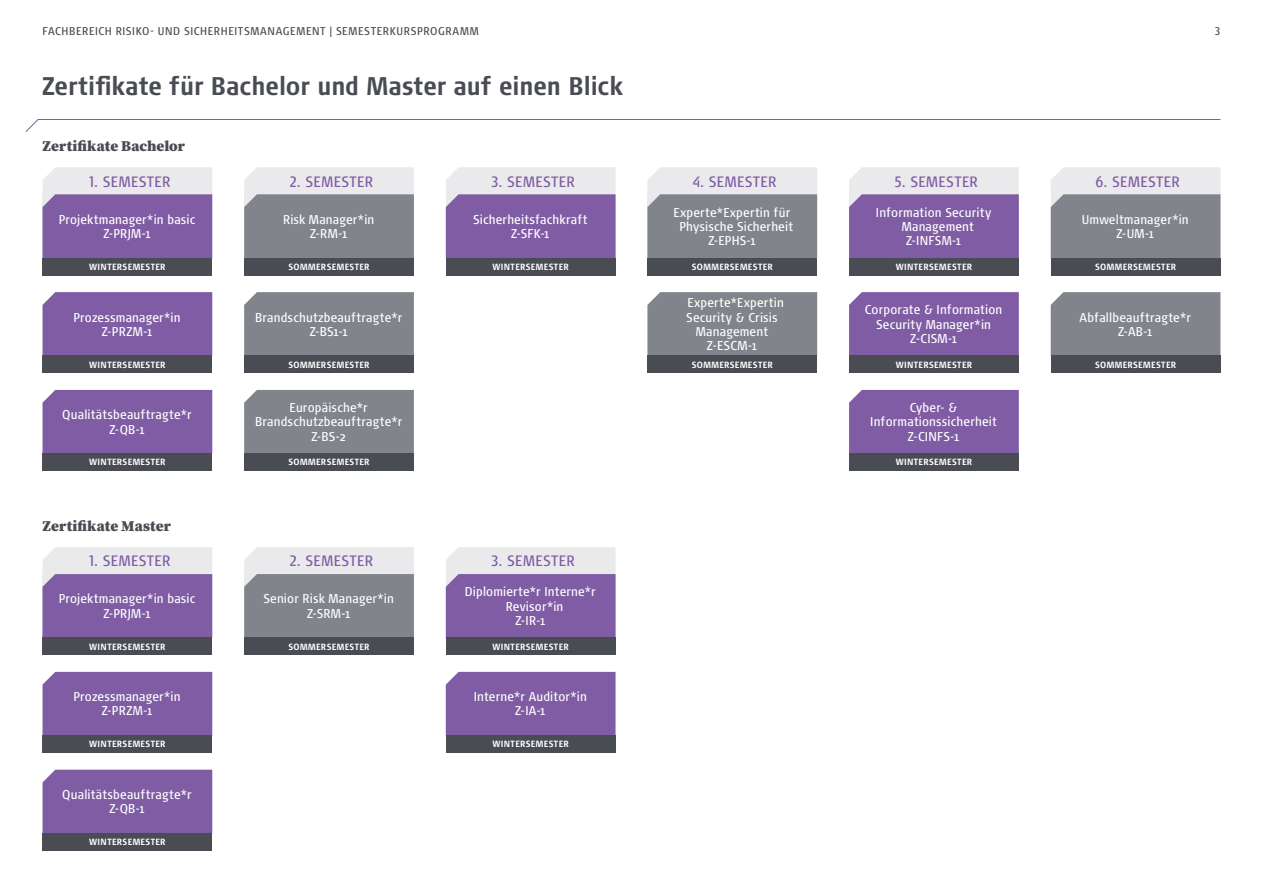
<style>
.page{position:relative;width:1263px;height:893px;background:#fff}
.page>*{position:absolute;margin:0;border:0;box-sizing:border-box;transform-origin:0 0}
.Head_Studiengang{font:700 condensed 25.5px "Signa OT";color:#494c53}
.Department_Übersicht{font:condensed 15px "Signa OT";letter-spacing:.025em;color:#7f5ca3}
.Subhead_Studiengang{font:900 15px "Source Serif Pro";letter-spacing:.005em;color:#494c53}
.Studiengang_Übersicht{font:condensed 12.75px/14.2px "Signa OT";letter-spacing:.015em;color:#fff}
.t1{font:condensed 11.25px "Signa OT";letter-spacing:.055em;color:#494c53}
.Semesrter_rechtsbündig{font:700 condensed 9px "Signa OT";letter-spacing:.045em;color:#fff}
</style>
<div class="page">
<svg style="left:43px;top:167px;width:169px;height:91px;background:#9f87b9"></svg>
<svg style="left:244px;top:167px;width:170px;height:91px;background:#a2a3a8"></svg>
<svg style="left:647px;top:167px;width:170px;height:91px;background:#a2a3a8"></svg>
<svg style="left:446px;top:167px;width:169px;height:91px;background:#9f87b9"></svg>
<svg style="left:849px;top:167px;width:170px;height:91px;background:#9f87b9"></svg>
<svg style="left:1051px;top:167px;width:169px;height:91px;background:#a1a3a8"></svg>
<div style="left:43px;top:258px;width:169px;height:17px;background:#494c53"></div>
<div style="left:446px;top:258px;width:169px;height:17px;background:#494c53"></div>
<div style="left:849px;top:258px;width:170px;height:17px;background:#494c53"></div>
<div style="left:1051px;top:258px;width:169px;height:17px;background:#494c53"></div>
<div style="left:244px;top:258px;width:170px;height:17px;background:#494c53"></div>
<div style="left:647px;top:258px;width:170px;height:17px;background:#494c53"></div>
<div style="left:43px;top:292px;width:169px;height:64px;background:#7f5ca3"></div>
<div style="left:43px;top:356px;width:169px;height:17px;background:#494c53"></div>
<div style="left:43px;top:390px;width:169px;height:64px;background:#7f5ca3"></div>
<div style="left:43px;top:454px;width:169px;height:17px;background:#494c53"></div>
<div style="left:244px;top:292px;width:170px;height:64px;background:#82848b"></div>
<div style="left:244px;top:356px;width:170px;height:17px;background:#494c53"></div>
<div style="left:647px;top:292px;width:170px;height:64px;background:#82848b"></div>
<div style="left:647px;top:356px;width:170px;height:17px;background:#494c53"></div>
<div style="left:849px;top:292px;width:170px;height:64px;background:#7f5ca3"></div>
<div style="left:849px;top:356px;width:170px;height:17px;background:#494c53"></div>
<div style="left:1051px;top:292px;width:169px;height:64px;background:#82848b"></div>
<div style="left:1051px;top:356px;width:169px;height:17px;background:#494c53"></div>
<svg style="left:244px;top:547px;width:170px;height:91px;background:#a1a2a7"></svg>
<svg style="left:446px;top:547px;width:169px;height:91px;background:#9e86b8"></svg>
<div style="left:43px;top:638px;width:169px;height:17px;background:#494c53"></div>
<div style="left:446px;top:638px;width:169px;height:17px;background:#494c53"></div>
<div style="left:244px;top:638px;width:170px;height:17px;background:#494c53"></div>
<div style="left:43px;top:672px;width:169px;height:64px;background:#7f5ca3"></div>
<div style="left:43px;top:736px;width:169px;height:17px;background:#494c53"></div>
<div style="left:43px;top:770px;width:169px;height:63px;background:#7f5ca3"></div>
<div style="left:43px;top:833px;width:169px;height:17px;background:#494c53"></div>
<svg style="left:43px;top:547px;width:169px;height:91px;background:#9e86b8"></svg>
<svg style="left:25px;top:119px;width:1196px;height:13px"></svg>
<div style="left:244px;top:390px;width:170px;height:64px;background:#82848b"></div>
<div style="left:244px;top:454px;width:170px;height:17px;background:#494c53"></div>
<div style="left:849px;top:390px;width:170px;height:64px;background:#7f5ca3"></div>
<div style="left:849px;top:454px;width:170px;height:17px;background:#494c53"></div>
<div style="left:446px;top:672px;width:169px;height:64px;background:#7f5ca3"></div>
<div style="left:446px;top:736px;width:169px;height:17px;background:#494c53"></div>
<p class="t1" style="left:43px;top:25px;width:438px">FACHBEREICH RISIKO- UND SICHERHEITSMANAGEMENT | SEMESTERKURSPROGRAMM</p>
<p class="t1" style="left:1214px;top:25px;width:8px">3</p>
<p class="Head_Studiengang" style="left:43px;top:71px;width:582px">Zertifikate für Bachelor und Master auf einen Blick</p>
<p class="Subhead_Studiengang" style="left:43px;top:138px;width:144px">Zertifikate Bachelor</p>
<p class="Department_Übersicht" style="left:89px;top:173px;width:83px">1. SEMESTER</p>
<p class="Studiengang_Übersicht" style="left:59px;top:212px;width:138px">Projektmanager*in basic</p>
<p class="Studiengang_Übersicht" style="left:103px;top:226px;width:49px">Z-PRJM-1</p>
<p class="Department_Übersicht" style="left:289px;top:173px;width:86px">2. SEMESTER</p>
<p class="Department_Übersicht" style="left:491px;top:173px;width:86px">3. SEMESTER</p>
<p class="Department_Übersicht" style="left:692px;top:173px;width:86px">4. SEMESTER</p>
<p class="Department_Übersicht" style="left:894px;top:173px;width:86px">5. SEMESTER</p>
<p class="Department_Übersicht" style="left:1095px;top:173px;width:86px">6. SEMESTER</p>
<p class="Studiengang_Übersicht" style="left:283px;top:212px;width:93px">Risk Manager*in</p>
<p class="Studiengang_Übersicht" style="left:310px;top:226px;width:39px">Z-RM-1</p>
<p class="Studiengang_Übersicht" style="left:473px;top:212px;width:116px">Sicherheitsfachkraft</p>
<p class="Studiengang_Übersicht" style="left:511px;top:226px;width:40px">Z-SFK-1</p>
<p class="Studiengang_Übersicht" style="left:674px;top:205px;width:121px;text-align:center">Experte*Expertin für<br>Physische Sicherheit</p>
<p class="Studiengang_Übersicht" style="left:708px;top:234px;width:49px">Z-EPHS-1</p>
<p class="Studiengang_Übersicht" style="left:902px;top:205px;width:91px;text-indent:-26px">Information Security<br>Management</p>
<p class="Studiengang_Übersicht" style="left:906px;top:234px;width:56px">Z-INFSM-1</p>
<p class="Studiengang_Übersicht" style="left:1082px;top:212px;width:109px">Umweltmanager*in</p>
<p class="Studiengang_Übersicht" style="left:1116px;top:226px;width:39px">Z-UM-1</p>
<p class="Semesrter_rechtsbündig" style="left:89px;top:261px;width:78px">WINTERSEMESTER</p>
<p class="Semesrter_rechtsbündig" style="left:288px;top:261px;width:83px">SOMMERSEMESTER</p>
<p class="Semesrter_rechtsbündig" style="left:492px;top:261px;width:78px">WINTERSEMESTER</p>
<p class="Semesrter_rechtsbündig" style="left:692px;top:261px;width:83px">SOMMERSEMESTER</p>
<p class="Semesrter_rechtsbündig" style="left:896px;top:261px;width:78px">WINTERSEMESTER</p>
<p class="Semesrter_rechtsbündig" style="left:1095px;top:261px;width:83px">SOMMERSEMESTER</p>
<p class="Studiengang_Übersicht" style="left:73px;top:310px;width:109px">Prozessmanager*in</p>
<p class="Studiengang_Übersicht" style="left:102px;top:324px;width:52px">Z-PRZM-1</p>
<p class="Semesrter_rechtsbündig" style="left:89px;top:359px;width:78px">WINTERSEMESTER</p>
<p class="Studiengang_Übersicht" style="left:62px;top:408px;width:131px">Qualitätsbeauftragte*r</p>
<p class="Studiengang_Übersicht" style="left:109px;top:422px;width:37px">Z-QB-1</p>
<p class="Semesrter_rechtsbündig" style="left:89px;top:457px;width:78px">WINTERSEMESTER</p>
<p class="Subhead_Studiengang" style="left:43px;top:517px;width:130px">Zertifikate Master</p>
<p class="Department_Übersicht" style="left:89px;top:552px;width:83px">1. SEMESTER</p>
<p class="Studiengang_Übersicht" style="left:59px;top:592px;width:138px">Projektmanager*in basic</p>
<p class="Studiengang_Übersicht" style="left:103px;top:606px;width:49px">Z-PRJM-1</p>
<p class="Studiengang_Übersicht" style="left:255px;top:310px;width:149px">Brandschutzbeauftragte*r</p>
<p class="Studiengang_Übersicht" style="left:310px;top:324px;width:39px">Z-BS1-1</p>
<p class="Semesrter_rechtsbündig" style="left:288px;top:359px;width:83px">SOMMERSEMESTER</p>
<p class="Studiengang_Übersicht" style="left:290px;top:401px;width:80px">Europäische*r</p>
<p class="Studiengang_Übersicht" style="left:255px;top:415px;width:149px">Brandschutzbeauftragte*r</p>
<p class="Studiengang_Übersicht" style="left:311px;top:429px;width:36px">Z-BS-2</p>
<p class="Semesrter_rechtsbündig" style="left:288px;top:457px;width:83px">SOMMERSEMESTER</p>
<p class="Department_Übersicht" style="left:289px;top:552px;width:86px">2. SEMESTER</p>
<p class="Department_Übersicht" style="left:491px;top:552px;width:86px">3. SEMESTER</p>
<p class="Studiengang_Übersicht" style="left:263px;top:592px;width:132px">Senior Risk Manager*in</p>
<p class="Studiengang_Übersicht" style="left:307px;top:606px;width:45px">Z-SRM-1</p>
<p class="Studiengang_Übersicht" style="left:506px;top:585px;width:92px;text-indent:-41px">Diplomierte*r Interne*r<br>Revisor*in</p>
<p class="Studiengang_Übersicht" style="left:515px;top:613px;width:31px">Z-IR-1</p>
<p class="Semesrter_rechtsbündig" style="left:89px;top:641px;width:78px">WINTERSEMESTER</p>
<p class="Semesrter_rechtsbündig" style="left:288px;top:641px;width:83px">SOMMERSEMESTER</p>
<p class="Semesrter_rechtsbündig" style="left:492px;top:641px;width:78px">WINTERSEMESTER</p>
<p class="Studiengang_Übersicht" style="left:73px;top:690px;width:109px">Prozessmanager*in</p>
<p class="Studiengang_Übersicht" style="left:102px;top:704px;width:52px">Z-PRZM-1</p>
<p class="Semesrter_rechtsbündig" style="left:89px;top:739px;width:78px">WINTERSEMESTER</p>
<p class="Studiengang_Übersicht" style="left:62px;top:788px;width:131px">Qualitätsbeauftragte*r</p>
<p class="Studiengang_Übersicht" style="left:109px;top:802px;width:37px">Z-QB-1</p>
<p class="Semesrter_rechtsbündig" style="left:89px;top:837px;width:78px">WINTERSEMESTER</p>
<p class="Studiengang_Übersicht" style="left:474px;top:690px;width:115px">Interne*r Auditor*in</p>
<p class="Studiengang_Übersicht" style="left:515px;top:704px;width:32px">Z-IA-1</p>
<p class="Semesrter_rechtsbündig" style="left:492px;top:739px;width:78px">WINTERSEMESTER</p>
<p class="Studiengang_Übersicht" style="left:687px;top:296px;width:98px">Experte*Expertin</p>
<p class="Studiengang_Übersicht" style="left:686px;top:310px;width:93px">Security &amp; Crisis</p>
<p class="Studiengang_Übersicht" style="left:696px;top:324px;width:74px">Management</p>
<p class="Studiengang_Übersicht" style="left:707px;top:339px;width:51px">Z-ESCM-1</p>
<p class="Semesrter_rechtsbündig" style="left:692px;top:359px;width:83px">SOMMERSEMESTER</p>
<p class="Studiengang_Übersicht" style="left:865px;top:303px;width:139px">Corporate &amp; Information</p>
<p class="Studiengang_Übersicht" style="left:876px;top:317px;width:116px">Security Manager*in</p>
<p class="Studiengang_Übersicht" style="left:910px;top:331px;width:48px">Z-CISM-1</p>
<p class="Semesrter_rechtsbündig" style="left:896px;top:359px;width:78px">WINTERSEMESTER</p>
<p class="Studiengang_Übersicht" style="left:910px;top:401px;width:49px">Cyber- &amp;</p>
<p class="Studiengang_Übersicht" style="left:870px;top:415px;width:128px">Informationssicherheit</p>
<p class="Studiengang_Übersicht" style="left:908px;top:429px;width:53px">Z-CINFS-1</p>
<p class="Semesrter_rechtsbündig" style="left:896px;top:457px;width:78px">WINTERSEMESTER</p>
<p class="Studiengang_Übersicht" style="left:1079px;top:310px;width:113px">Abfallbeauftragte*r</p>
<p class="Studiengang_Übersicht" style="left:1118px;top:324px;width:36px">Z-AB-1</p>
<p class="Semesrter_rechtsbündig" style="left:1095px;top:359px;width:83px">SOMMERSEMESTER</p>
</div>
